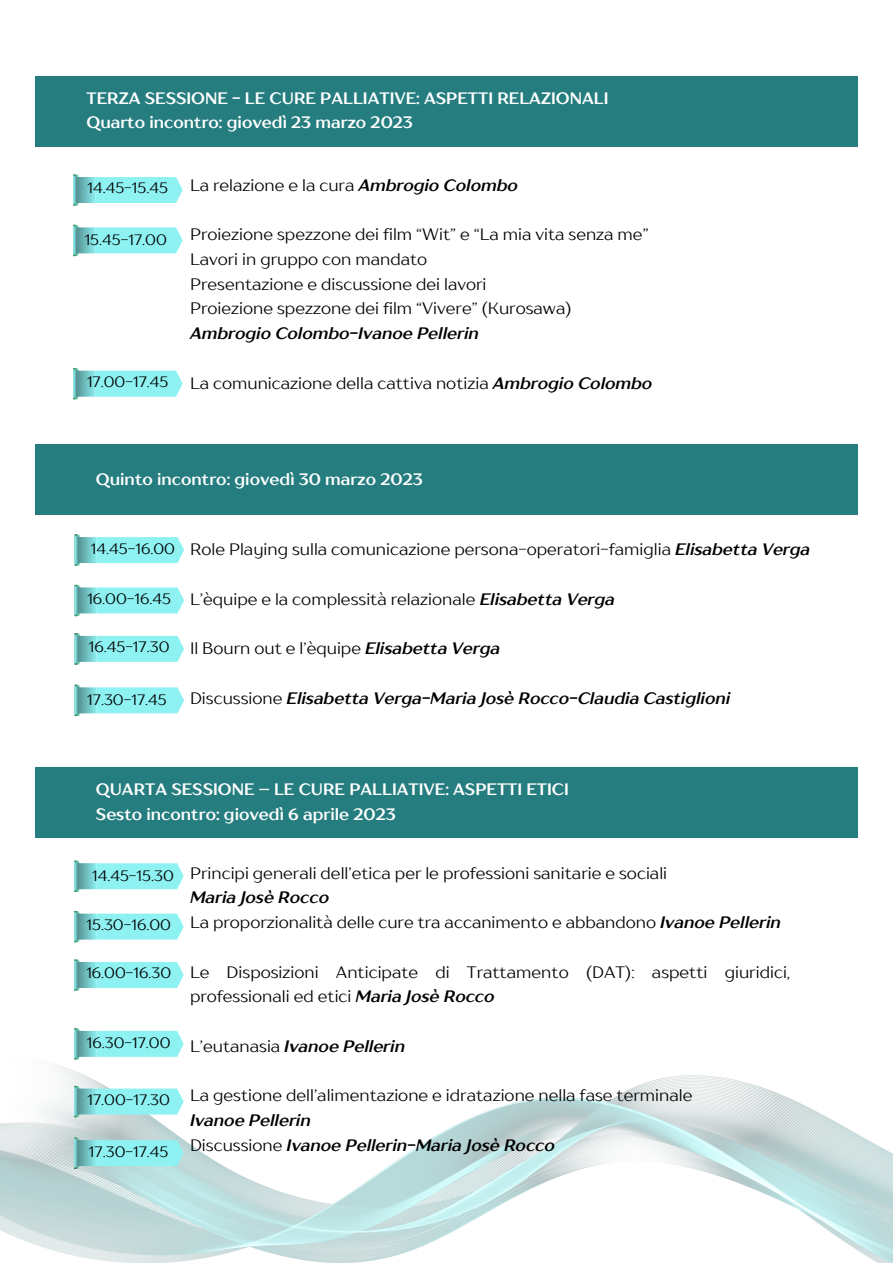
<style>
.page{position:relative;width:893px;height:1264px;background:#fff}
.page>*{position:absolute;margin:0;border:0;box-sizing:border-box;transform-origin:0 0}
.t1{font:16.5px/24.8px "TT Drugs";color:#000}
.t2{font:700 16.5px/24.8px "TT Drugs";color:#fff}
.t3{font:italic 700 16.5px/24.8px "TT Drugs";color:#000}
.t4{font:15px "TT Drugs";color:#000}
.s1{font-weight:700;font-style:italic}
.s2{font-weight:400;font-style:normal}
</style>
<div class="page">
<div style="left:36px;top:444px;width:821px;height:71px;background:#257d7f"></div>
<svg style="left:75px;top:534px;width:109px;height:32px"></svg>
<svg style="left:75px;top:584px;width:109px;height:32px"></svg>
<svg style="left:75px;top:633px;width:109px;height:31px"></svg>
<svg style="left:75px;top:684px;width:109px;height:32px"></svg>
<div style="left:35px;top:767px;width:822px;height:71px;background:#257d7f"></div>
<img style="left:0;top:1059px;width:892px;height:203px">
<svg style="left:74px;top:860px;width:110px;height:32px"></svg>
<svg style="left:74px;top:910px;width:110px;height:32px"></svg>
<svg style="left:74px;top:959px;width:110px;height:31px"></svg>
<svg style="left:74px;top:1028px;width:110px;height:31px"></svg>
<svg style="left:74px;top:1085px;width:110px;height:32px"></svg>
<svg style="left:74px;top:1137px;width:110px;height:31px"></svg>
<div style="left:35px;top:76px;width:822px;height:71px;background:#257d7f"></div>
<svg style="left:73px;top:174px;width:110px;height:32px"></svg>
<svg style="left:73px;top:225px;width:110px;height:31px"></svg>
<svg style="left:73px;top:368px;width:110px;height:31px"></svg>
<p class="t2" style="left:86px;top:85px;width:523px">TERZA SESSIONE - LE CURE PALLIATIVE: ASPETTI RELAZIONALI<br>Quarto incontro: giovedì 23 marzo 2023</p>
<p class="t4" style="left:87px;top:179px;width:82px">14.45-15.45</p>
<p class="t4" style="left:85px;top:230px;width:84px">15.45-17.00</p>
<p class="t4" style="left:87px;top:372px;width:83px">17.00-17.45</p>
<p class="t1" style="left:190px;top:172px;width:329px">La relazione e la cura <span class="s1">Ambrogio Colombo</span></p>
<p class="t1" style="left:190px;top:221px;width:460px">Proiezione spezzone dei film “Wit” e “La mia vita senza me” Lavori in gruppo con mandato<br>Presentazione e discussione dei lavori<br>Proiezione spezzone dei film “Vivere” (Kurosawa)</p>
<p class="t3" style="left:190px;top:320px;width:290px">Ambrogio Colombo-Ivanoe Pellerin</p>
<p class="t1" style="left:190px;top:370px;width:464px">La comunicazione della cattiva notizia <span class="s1">Ambrogio Colombo</span></p>
<p class="t2" style="left:96px;top:466px;width:328px">Quinto incontro: giovedì 30 marzo 2023</p>
<p class="t4" style="left:91px;top:539px;width:85px">14.45-16.00</p>
<p class="t4" style="left:87px;top:589px;width:85px">16.00-16.45</p>
<p class="t4" style="left:89px;top:637px;width:82px">16.45-17.30</p>
<p class="t4" style="left:87px;top:690px;width:81px">17.30-17.45</p>
<p class="t1" style="left:190px;top:536px;width:621px">Role Playing sulla comunicazione persona-operatori-famiglia <span class="s1">Elisabetta Verga</span></p>
<p class="t1" style="left:190px;top:586px;width:426px">L’èquipe e la complessità relazionale <span class="s1">Elisabetta Verga</span></p>
<p class="t1" style="left:190px;top:635px;width:311px">Il Bourn out e l’èquipe <span class="s1">Elisabetta Verga</span></p>
<p class="t3" style="left:190px;top:685px;width:541px"><span class="s2">Discussione</span> Elisabetta Verga-Maria Josè Rocco-Claudia Castiglioni</p>
<p class="t2" style="left:96px;top:776px;width:474px">QUARTA SESSIONE – LE CURE PALLIATIVE: ASPETTI ETICI<br>Sesto incontro: giovedì 6 aprile 2023</p>
<p class="t4" style="left:92px;top:866px;width:83px">14.45-15.30</p>
<p class="t4" style="left:86px;top:915px;width:86px">15.30-16.00</p>
<p class="t4" style="left:86px;top:963px;width:86px">16.00-16.30</p>
<p class="t4" style="left:87px;top:1033px;width:85px">16.30-17.00</p>
<p class="t4" style="left:87px;top:1090px;width:84px">17.00-17.30</p>
<p class="t4" style="left:89px;top:1141px;width:81px">17.30-17.45</p>
<p class="t1" style="left:190px;top:860px;width:478px">Principi generali dell’etica per le professioni sanitarie e sociali</p>
<p class="t1" style="left:190px;top:885px;width:592px"><span class="s1">Maria Josè Rocco<br></span>La proporzionalità delle cure tra accanimento e abbandono <span class="s1">Ivanoe Pellerin</span></p>
<p class="t1" style="left:190px;top:959px;width:601px">Le Disposizioni Anticipate di Trattamento (DAT): aspetti giuridici, professionali ed etici <span class="s1">Maria Josè Rocco</span></p>
<p class="t3" style="left:190px;top:1033px;width:216px"><span class="s2">L’eutanasia</span> Ivanoe Pellerin</p>
<p class="t1" style="left:190px;top:1082px;width:504px">La gestione dell’alimentazione e idratazione nella fase terminale</p>
<p class="t3" style="left:190px;top:1107px;width:366px">Ivanoe Pellerin<br><span class="s2">Discussione</span> Ivanoe Pellerin-Maria Josè Rocco</p>
</div>
